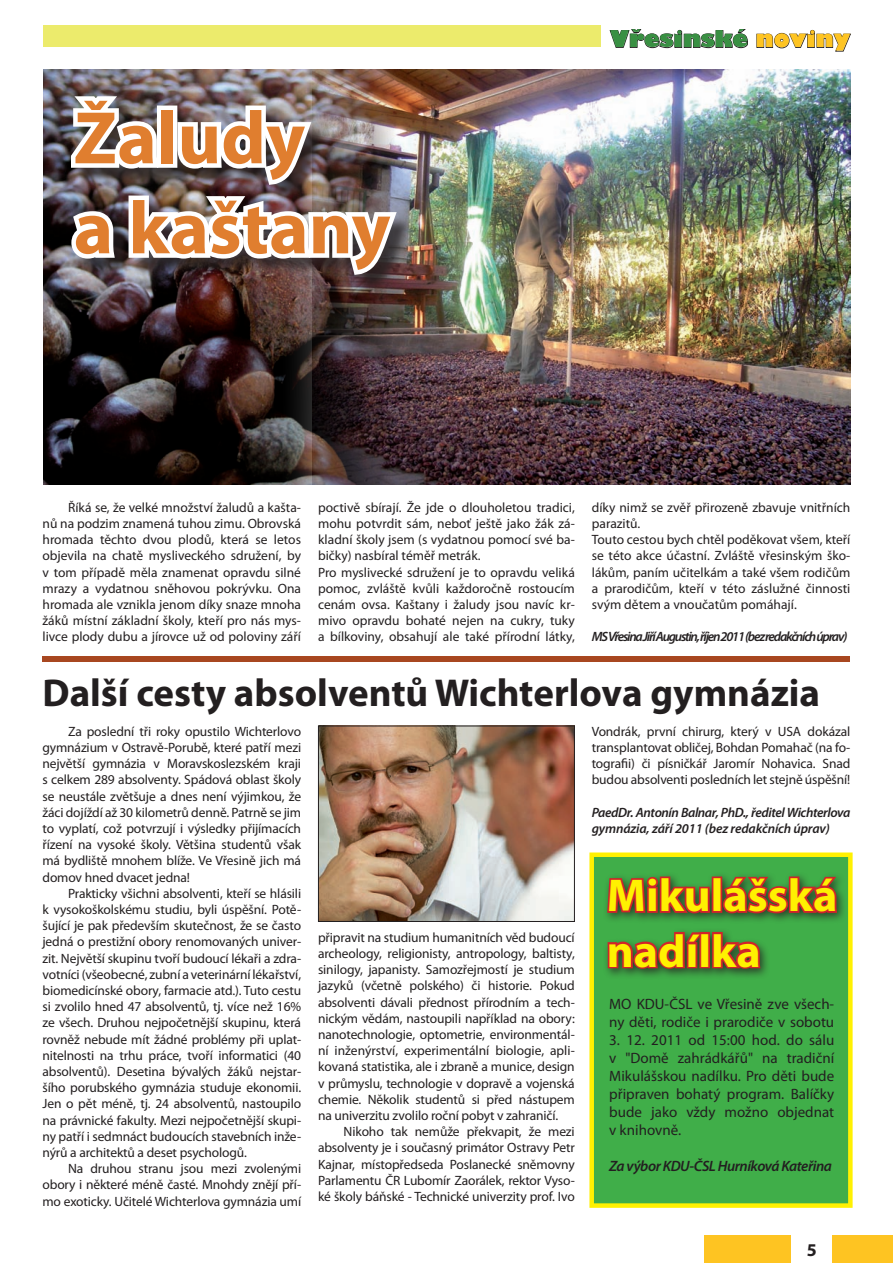
<style>
.page{position:relative;width:893px;height:1263px;background:#fff}
.page>*{position:absolute;margin:0;border:0;box-sizing:border-box;transform-origin:0 0}
.t1{font:700 75px "Myriad Pro";color:#e07e2f}
.t2{font:700 46.2px "Myriad Pro";color:#fff101}
.t3{font:700 39px "Myriad Pro";color:#231f20}
.t4{font:22.5px "Gilbert Ultra Bold CE";color:#399043}
.t5{font:700 18px "Myriad Pro";color:#231f20}
.t6{font:15px/18px "Myriad Pro";color:#231f20}
.t7{font:italic 600 15px "Myriad Pro";letter-spacing:-.03em;color:#231f20}
.t8{font:13.5px/16.2px "Myriad Pro";letter-spacing:-.01em;color:#231f20;text-align:justify}
.t9{font:italic 600 13.5px/16.2px "Myriad Pro";letter-spacing:-.03em;color:#231f20}
.t10{font:italic 600 13.5px "Myriad Pro";letter-spacing:-.09em;color:#231f20}
.s1{color:#fec422}
</style>
<div class="page">
<img style="left:404px;top:69px;width:446px;height:416px">
<div style="left:43px;top:26px;width:558px;height:21px;background:#eceb6c"></div>
<div style="left:832px;top:1235px;width:61px;height:28px;background:#fec422"></div>
<div style="left:704px;top:1235px;width:87px;height:28px;background:#fec422"></div>
<svg style="left:609px;top:29px;width:139px;height:19px"></svg>
<svg style="left:756px;top:30px;width:95px;height:22px"></svg>
<img style="left:43px;top:69px;width:361px;height:416px">
<div style="left:73px;top:99px;width:342px;height:195px;background:#231f20;opacity:.75"></div>
<img style="left:65px;top:92px;width:338px;height:188px">
<div style="left:43px;top:656px;width:807px;height:5px;background:#a84720"></div>
<img style="left:320px;top:728px;width:253px;height:192px">
<div style="left:318px;top:726px;width:257px;height:196px;border:1px solid #231f20"></div>
<div style="left:589px;top:852px;width:264px;height:356px;background:#40ae49;border:4px solid #fff101"></div>
<div style="left:602px;top:871px;width:246px;height:109px;background:#231f20;opacity:.75"></div>
<svg style="left:605px;top:875px;width:107px;height:40px"></svg>
<div style="left:712px;top:876px;width:10px;height:37px;border:4px solid #d1232a"></div>
<svg style="left:721px;top:874px;width:119px;height:41px;background:#834e31"></svg>
<svg style="left:606px;top:929px;width:157px;height:41px"></svg>
<p class="t1" style="left:74px;top:89px;width:233px">Žaludy</p>
<p class="t1" style="left:74px;top:179px;width:318px">a kaštany</p>
<p class="t4" style="left:610px;top:26px;width:242px">Vřesinské <span class="s1">noviny</span></p>
<p class="t8" style="left:43px;top:499px;width:260px;text-indent:26px">Říká se, že velké množství žaludů a kašta&shy;nů na podzim znamená tuhou zimu. Obrovská hromada těchto dvou plodů, která se letos objevila na chatě mysliveckého sdružení, by v tom případě měla znamenat opravdu silné mrazy a vydatnou sněhovou pokrývku. Ona hromada ale vznikla jenom díky snaze mnoha žáků místní základní školy, kteří pro nás mys&shy;livce plody dubu a jírovce už od poloviny září</p>
<p class="t8" style="left:318px;top:499px;width:258px">poctivě sbírají. Že jde o dlouholetou tradici, mohu potvrdit sám, neboť ještě jako žák zá&shy;kladní školy jsem (s vydatnou pomocí své ba&shy;bičky) nasbíral téměř metrák.</p>
<p class="t8" style="left:318px;top:564px;width:258px">Pro myslivecké sdružení je to opravdu veliká pomoc, zvláště kvůli každoročně rostoucím cenám ovsa. Kaštany i žaludy jsou navíc kr&shy;mivo opravdu bohaté nejen na cukry, tuky a bílkoviny, obsahují ale také přírodní látky,</p>
<p class="t8" style="left:592px;top:499px;width:260px">díky nimž se zvěř přirozeně zbavuje vnitřních parazitů.</p>
<p class="t8" style="left:592px;top:531px;width:260px">Touto cestou bych chtěl poděkovat všem, kteří se této akce účastní. Zvláště vřesinským ško&shy;lákům, paním učitelkám a také všem rodičům a prarodičům, kteří v této záslužné činnosti svým dětem a vnoučatům pomáhají.</p>
<p class="t10" style="left:592px;top:628px;width:257px">MS Vřesina JiříAugustin,říjen 2011 (bez redakčních úprav)</p>
<p class="t3" style="left:43px;top:667px;width:779px">Další cesty absolventů Wichterlova gymnázia</p>
<p class="t8" style="left:43px;top:723px;width:260px;text-indent:26px">Za poslední tři roky opustilo Wichterlovo gymnázium v Ostravě-Porubě, které patří mezi největší gymnázia v Moravskoslezském kraji s celkem 289 absolventy. Spádová oblast školy se neustále zvětšuje a dnes není výjimkou, že žáci dojíždí až 30 kilometrů denně. Patrně se jim to vyplatí, což potvrzují i výsledky přijímacích řízení na vysoké školy. Většina studentů však má bydliště mnohem blíže. Ve Vřesině jich má domov hned dvacet jedna!</p>
<p class="t8" style="left:43px;top:885px;width:260px;text-indent:26px">Prakticky všichni absolventi, kteří se hlásili k vysokoškolskému studiu, byli úspěšní. Potě&shy;šující je pak především skutečnost, že se často jedná o prestižní obory renomovaných univer&shy;zit. Největší skupinu tvoří budoucí lékaři a zdra&shy;votníci (všeobecné, zubní a veterinární lékařství, biomedicínské obory, farmacie atd.). Tuto cestu si zvolilo hned 47 absolventů, tj. více než 16% ze všech. Druhou nejpočetnější skupinu, která rovněž nebude mít žádné problémy při uplat&shy;nitelnosti na trhu práce, tvoří informatici (40 absolventů). Desetina bývalých žáků nejstar&shy;šího porubského gymnázia studuje ekonomii.<br>Jen o pět méně, tj. 24 absolventů, nastoupilo na právnické fakulty. Mezi nejpočetnější skupi&shy;ny patří i sedmnáct budoucích stavebních inže&shy;nýrů a architektů a deset psychologů.</p>
<p class="t8" style="left:43px;top:1160px;width:260px;text-indent:26px">Na druhou stranu jsou mezi zvolenými obory i některé méně časté. Mnohdy znějí pří&shy;mo exoticky. Učitelé Wichterlova gymnázia umí</p>
<p class="t8" style="left:592px;top:723px;width:260px">Vondrák, první chirurg, který v USA dokázal transplantovat obličej, Bohdan Pomahač (na fo&shy;tografii) či písničkář Jaromír Nohavica. Snad budou absolventi posledních let stejně úspěšní!</p>
<p class="t9" style="left:592px;top:804px;width:260px">PaedDr. Antonín Balnar, PhD., ředitel Wichterlova gymnázia, září 2011 (bez redakčních úprav)</p>
<p class="t2" style="left:607px;top:865px;width:232px">Mikulášská</p>
<p class="t2" style="left:607px;top:921px;width:155px">nadílka</p>
<p class="t6" style="left:609px;top:994px;width:226px">MO KDU-ČSL ve Vřesině zve všech&shy;ny děti, rodiče i prarodiče v sobotu</p>
<p class="t6" style="left:609px;top:1030px;width:227px;text-align:justify">3. 12. 2011 od 15:00 hod. do sálu v "Domě zahrádkářů" na tradiční Mikulášskou nadílku. Pro děti bude připraven bohatý program. Balíčky bude jako vždy možno objednat v knihovně.</p>
<p class="t7" style="left:609px;top:1156px;width:224px">Za výbor KDU-ČSL Hurníková Kateřina</p>
<p class="t8" style="left:318px;top:929px;width:258px">připravit na studium humanitních věd budoucí archeology, religionisty, antropology, baltisty, sinilogy, japanisty. Samozřejmostí je studium jazyků (včetně polského) či historie. Pokud absolventi dávali přednost přírodním a tech&shy;nickým vědám, nastoupili například na obory: nanotechnologie, optometrie, environmentál&shy;ní inženýrství, experimentální biologie, apli&shy;kovaná statistika, ale i zbraně a munice, design v průmyslu, technologie v dopravě a vojenská chemie. Několik studentů si před nástupem na univerzitu zvolilo roční pobyt v zahraničí.</p>
<p class="t8" style="left:318px;top:1123px;width:258px;text-indent:26px">Nikoho tak nemůže překvapit, že mezi absolventy je i současný primátor Ostravy Petr Kajnar, místopředseda Poslanecké sněmovny Parlamentu ČR Lubomír Zaorálek, rektor Vyso&shy;ké školy báňské - Technické univerzity prof. Ivo</p>
<p class="t5" style="left:807px;top:1238px;width:11px">5</p>
</div>
